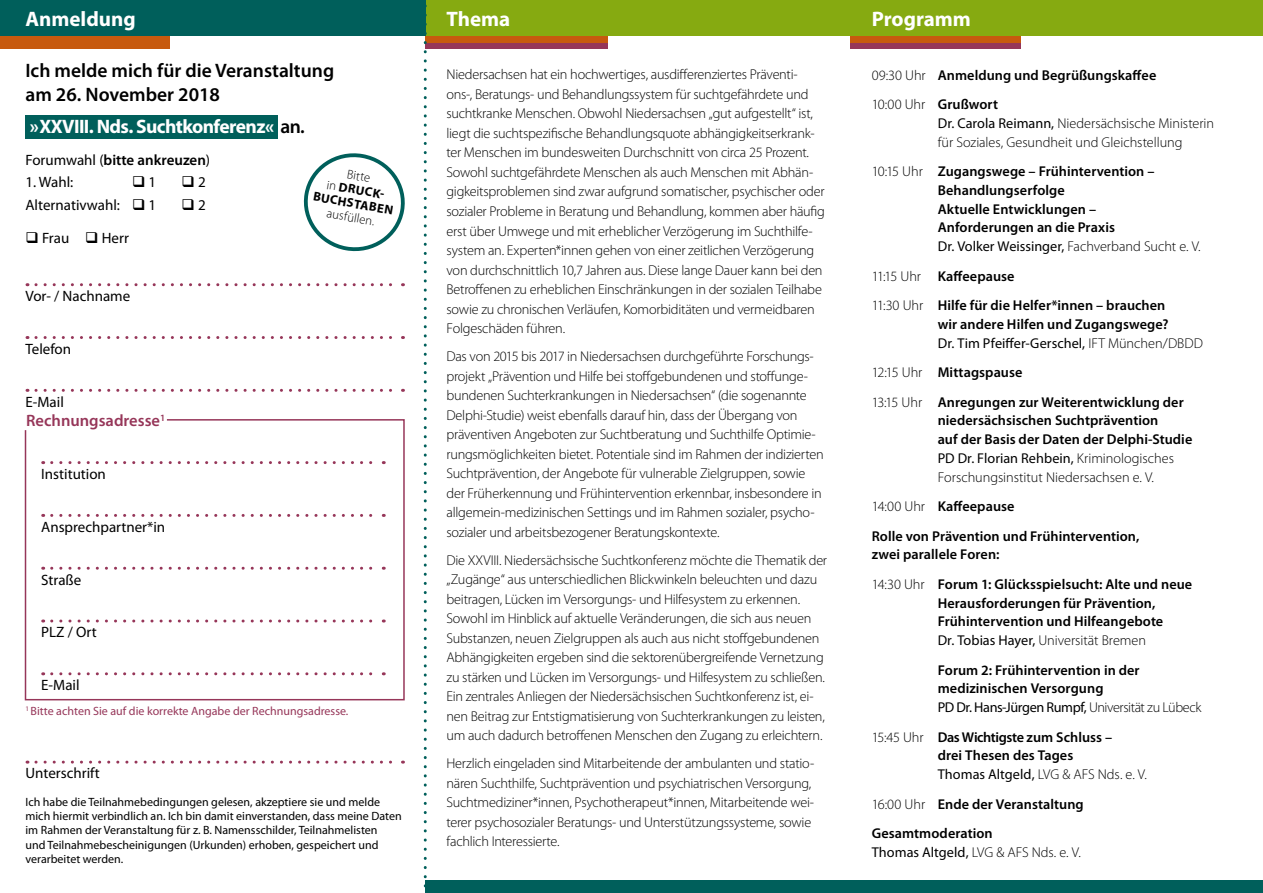
<style>
.page{position:relative;width:1263px;height:893px;background:#fff}
.page>*{position:absolute;margin:0;border:0;box-sizing:border-box;transform-origin:0 0}
.t1{font:700 21px "Myriad Pro";color:#fff}
.t2{font:600 19.5px/23.4px "Myriad Pro";color:#000}
.t3{font:700 19.5px "Myriad Pro";letter-spacing:-.03em;color:#fff}
.t4{font:600 16.5px "Myriad Pro";color:#963659}
.t5{font:15px "Myriad Pro";color:#000}
.t6{font:600 15px "Myriad Pro";color:#000}
.t7{font:300 14.25px/19.5px "Myriad Pro";letter-spacing:-.02em;color:#000}
.t8{font:600 14.25px/18.8px "Myriad Pro";letter-spacing:.005em;color:#000}
.t9{font:700 12.75px/14px "Myriad Pro";color:#000;text-align:center}
.t10{font:300 12.75px "Myriad Pro";color:#000}
.t11{font:12px/14.4px "Myriad Pro";color:#000}
.t12{font:12px "Myriad Pro";color:#963659}
.s1{font-weight:300}
.s2{font-weight:400}
.s3{font-weight:600;color:#000}
</style>
<div class="page">
<div style="left:425px;top:0;width:838px;height:36px;background:#86aa11"></div>
<div style="left:425px;top:880px;width:838px;height:13px;background:#005f5b"></div>
<div style="left:0;top:0;width:425px;height:36px;background:#005f5b"></div>
<div style="left:850px;top:43px;width:170px;height:6px;background:#963659"></div>
<div style="left:425px;top:43px;width:183px;height:6px;background:#963659"></div>
<div style="left:850px;top:36px;width:170px;height:7px;background:#c75a0e"></div>
<div style="left:425px;top:36px;width:183px;height:7px;background:#c75a0e"></div>
<div style="left:0;top:36px;width:170px;height:13px;background:#c75a0e"></div>
<svg style="left:424px;top:0;width:3px;height:888px"></svg>
<div style="left:26px;top:115px;width:252px;height:24px;background:#005f5b"></div>
<svg style="left:36px;top:761px;width:367px;height:3px"></svg>
<svg style="left:36px;top:283px;width:367px;height:3px"></svg>
<svg style="left:36px;top:336px;width:367px;height:3px"></svg>
<svg style="left:36px;top:389px;width:367px;height:3px"></svg>
<svg style="left:24px;top:419px;width:381px;height:282px"></svg>
<svg style="left:303px;top:153px;width:102px;height:99px"></svg>
<svg style="left:52px;top:461px;width:332px;height:3px"></svg>
<svg style="left:52px;top:514px;width:332px;height:3px"></svg>
<svg style="left:52px;top:567px;width:332px;height:3px"></svg>
<svg style="left:52px;top:619px;width:332px;height:3px"></svg>
<svg style="left:52px;top:672px;width:332px;height:3px"></svg>
<h1 class="t1" style="left:26px;top:5px;width:112px">Anmeldung</h1>
<h1 class="t1" style="left:446px;top:5px;width:65px">Thema</h1>
<h1 class="t1" style="left:872px;top:5px;width:101px">Programm</h1>
<p class="t7" style="left:446px;top:65px;width:380px">Niedersachsen hat ein hochwertiges, ausdifferenziertes Präventi&shy;ons-, Beratungs- und Behandlungssystem für suchtgefährdete und suchtkranke Menschen. Obwohl Niedersachsen „gut aufgestellt“ ist, liegt die suchtspezifische Behandlungsquote abhängigkeitserkrank&shy;ter Menschen im bundesweiten Durchschnitt von circa 25 Prozent.<br>Sowohl suchtgefährdete Menschen als auch Menschen mit Abhän&shy;gigkeitsproblemen sind zwar aufgrund somatischer, psychischer oder sozialer Probleme in Beratung und Behandlung, kommen aber häufig erst über Umwege und mit erheblicher Verzögerung im Suchthilfe&shy;system an. Experten*innen gehen von einer zeitlichen Verzögerung von durchschnittlich 10,7 Jahren aus. Diese lange Dauer kann bei den Betroffenen zu erheblichen Einschränkungen in der sozialen Teilhabe sowie zu chronischen Verläufen, Komorbiditäten und vermeidbaren Folgeschäden führen.</p>
<p class="t7" style="left:446px;top:346px;width:379px">Das von 2015 bis 2017 in Niedersachsen durchgeführte Forschungs&shy;projekt „Prävention und Hilfe bei stoffgebundenen und stoffunge&shy;bundenen Suchterkrankungen in Niedersachsen“ (die sogenannte Delphi-Studie) weist ebenfalls darauf hin, dass der Übergang von präventiven Angeboten zur Suchtberatung und Suchthilfe Optimie&shy;rungsmöglichkeiten bietet. Potentiale sind im Rahmen der indizierten Suchtprävention, der Angebote für vulnerable Zielgruppen, sowie der Früherkennung und Frühintervention erkennbar, insbesondere in allgemein-medizinischen Settings und im Rahmen sozialer, psycho&shy;sozialer und arbeitsbezogener Beratungskontexte.</p>
<p class="t7" style="left:446px;top:550px;width:382px">Die XXVIII. Niedersächsische Suchtkonferenz möchte die Thematik der „Zugänge“ aus unterschiedlichen Blickwinkeln beleuchten und dazu beitragen, Lücken im Versorgungs- und Hilfesystem zu erkennen.<br>Sowohl im Hinblick auf aktuelle Veränderungen, die sich aus neuen Substanzen, neuen Zielgruppen als auch aus nicht stoffgebundenen Abhängigkeiten ergeben sind die sektorenübergreifende Vernetzung zu stärken und Lücken im Versorgungs- und Hilfesystem zu schließen.<br>Ein zentrales Anliegen der Niedersächsischen Suchtkonferenz ist, ei&shy;nen Beitrag zur Entstigmatisierung von Suchterkrankungen zu leisten, um auch dadurch betroffenen Menschen den Zugang zu erleichtern.</p>
<p class="t7" style="left:446px;top:754px;width:369px">Herzlich eingeladen sind Mitarbeitende der ambulanten und statio&shy;nären Suchthilfe, Suchtprävention und psychiatrischen Versorgung, Suchtmediziner*innen, Psychotherapeut*innen, Mitarbeitende wei&shy;terer psychosozialer Beratungs- und Unterstützungssysteme, sowie fachlich Interessierte.</p>
<h2 class="t2" style="left:26px;top:59px;width:310px">Ich melde mich für die Veranstaltung am 26. November 2018</h2>
<p class="t8" style="left:872px;top:60px;width:286px;line-height:29.4px"><span class="s1">09:30 Uhr</span> Anmeldung und Begrüßungskaffee<br><span class="s1">10:00 Uhr</span> Grußwort</p>
<p class="t7" style="left:938px;top:114px;width:278px;line-height:18.8px"><span class="s2">Dr. Carola Reimann,</span> Niedersächsische Ministerin für Soziales, Gesundheit und Gleichstellung</p>
<p class="t8" style="left:938px;top:161px;width:264px;text-indent:-66px"><span class="s1">10:15 Uhr</span> Zugangswege – Frühintervention – Behandlungserfolge<br>Aktuelle Entwicklungen –<br>Anforderungen an die Praxis<br><span class="s2">Dr. Volker Weissinger,</span> <span class="s1">Fachverband Sucht e. V.</span></p>
<p class="t8" style="left:872px;top:261px;width:295px;line-height:29.4px"><span class="s1">11:15 Uhr</span> Kaffeepause<br><span class="s1">11:30 Uhr</span> Hilfe für die Helfer*innen – brauchen</p>
<p class="t8" style="left:938px;top:314px;width:267px">wir andere Hilfen und Zugangswege?<br><span class="s2">Dr. Tim Pfeiffer-Gerschel,</span> <span class="s1">IFT München/DBDD</span></p>
<p class="t8" style="left:872px;top:357px;width:314px;line-height:29.4px"><span class="s1">12:15 Uhr</span> Mittagspause<br><span class="s1">13:15 Uhr</span> Anregungen zur Weiterentwicklung der</p>
<p class="t8" style="left:938px;top:411px;width:256px">niedersächsischen Suchtprävention<br>auf der Basis der Daten der Delphi-Studie <span class="s2">PD Dr. Florian Rehbein,</span> <span class="s1">Kriminologisches Forschungsinstitut Niedersachsen e. V.</span></p>
<p class="t8" style="left:872px;top:491px;width:269px;line-height:29.4px"><span class="s1">14:00 Uhr</span> Kaffeepause<br>Rolle von Prävention und Frühintervention,</p>
<p class="t8" style="left:872px;top:539px;width:322px;line-height:29.4px">zwei parallele Foren:<br><span class="s1">14:30 Uhr</span> Forum 1: Glücksspielsucht: Alte und neue</p>
<p class="t8" style="left:938px;top:593px;width:227px">Herausforderungen für Prävention,<br>Frühintervention und Hilfeangebote<br><span class="s2">Dr. Tobias Hayer,</span> <span class="s1">Universität Bremen</span></p>
<p class="t8" style="left:938px;top:660px;width:265px">Forum 2: Frühintervention in der medizinischen Versorgung<br><span class="s2">PD Dr. Hans-Jürgen Rumpf,</span> <span class="s1">Universität zu Lübeck</span></p>
<p class="t8" style="left:938px;top:727px;width:211px;text-indent:-66px"><span class="s1">15:45 Uhr</span> Das Wichtigste zum Schluss –<br>drei Thesen des Tages<br><span class="s2">Thomas Altgeld,</span> <span class="s1">LVG &amp; AFS Nds. e. V.</span></p>
<p class="t8" style="left:872px;top:789px;width:214px;line-height:29.4px"><span class="s1">16:00 Uhr</span> Ende der Veranstaltung<br>Gesamtmoderation</p>
<p class="t7" style="left:872px;top:842px;width:211px"><span class="s2">Thomas Altgeld,</span> LVG &amp; AFS Nds. e. V.</p>
<h2 class="t3" style="left:30px;top:114px;width:277px">»XXVIII. Nds. Suchtkonferenz« <span class="s3">an.</span></h2>
<p class="t6" style="left:26px;top:150px;width:186px"><span class="s2">Forumwahl (</span>bitte ankreuzen<span class="s2">)</span></p>
<p class="t5" style="left:26px;top:173px;width:49px">1. Wahl:</p>
<p class="t5" style="left:132px;top:173px;width:26px">❑ 1</p>
<p class="t5" style="left:182px;top:173px;width:26px">❑ 2</p>
<p class="t5" style="left:26px;top:195px;width:132px">Alternativwahl: ❑ 1</p>
<p class="t5" style="left:182px;top:195px;width:26px">❑ 2</p>
<p class="t9" style="left:320px;top:161px;width:82px;rotate:10deg"><span class="s1">Bitte<br>in</span> DRUCK-<br>BUCHSTABEN</p>
<p class="t10" style="left:328px;top:205px;width:50px;rotate:10deg">ausfüllen.</p>
<p class="t5" style="left:26px;top:229px;width:105px">❑ Frau ❑ Herr</p>
<p class="t5" style="left:26px;top:287px;width:106px">Vor- / Nachname</p>
<p class="t5" style="left:26px;top:340px;width:47px">Telefon</p>
<p class="t5" style="left:26px;top:392px;width:40px">E-Mail</p>
<p class="t4" style="left:26px;top:410px;width:141px">Rechnungsadresse<sup>1</sup></p>
<p class="t5" style="left:41px;top:465px;width:66px">Institution</p>
<p class="t5" style="left:41px;top:517px;width:126px">Ansprechpartner*in</p>
<p class="t5" style="left:41px;top:570px;width:42px">Straße</p>
<p class="t5" style="left:41px;top:623px;width:57px">PLZ / Ort</p>
<p class="t5" style="left:41px;top:676px;width:40px">E-Mail</p>
<p class="t12" style="left:26px;top:704px;width:324px"><sup>1</sup> Bitte achten Sie auf die korrekte Angabe der Rechnungsadresse.</p>
<p class="t5" style="left:26px;top:764px;width:76px">Unterschrift</p>
<p class="t11" style="left:26px;top:794px;width:378px">Ich habe die Teilnahmebedingungen gelesen, akzeptiere sie und melde mich hiermit verbindlich an. Ich bin damit einverstanden, dass meine Daten im Rahmen der Veranstaltung für z. B. Namensschilder, Teilnahmelisten<br>und Teilnahmebescheinigungen (Urkunden) erhoben, gespeichert und verarbeitet werden.</p>
</div>
